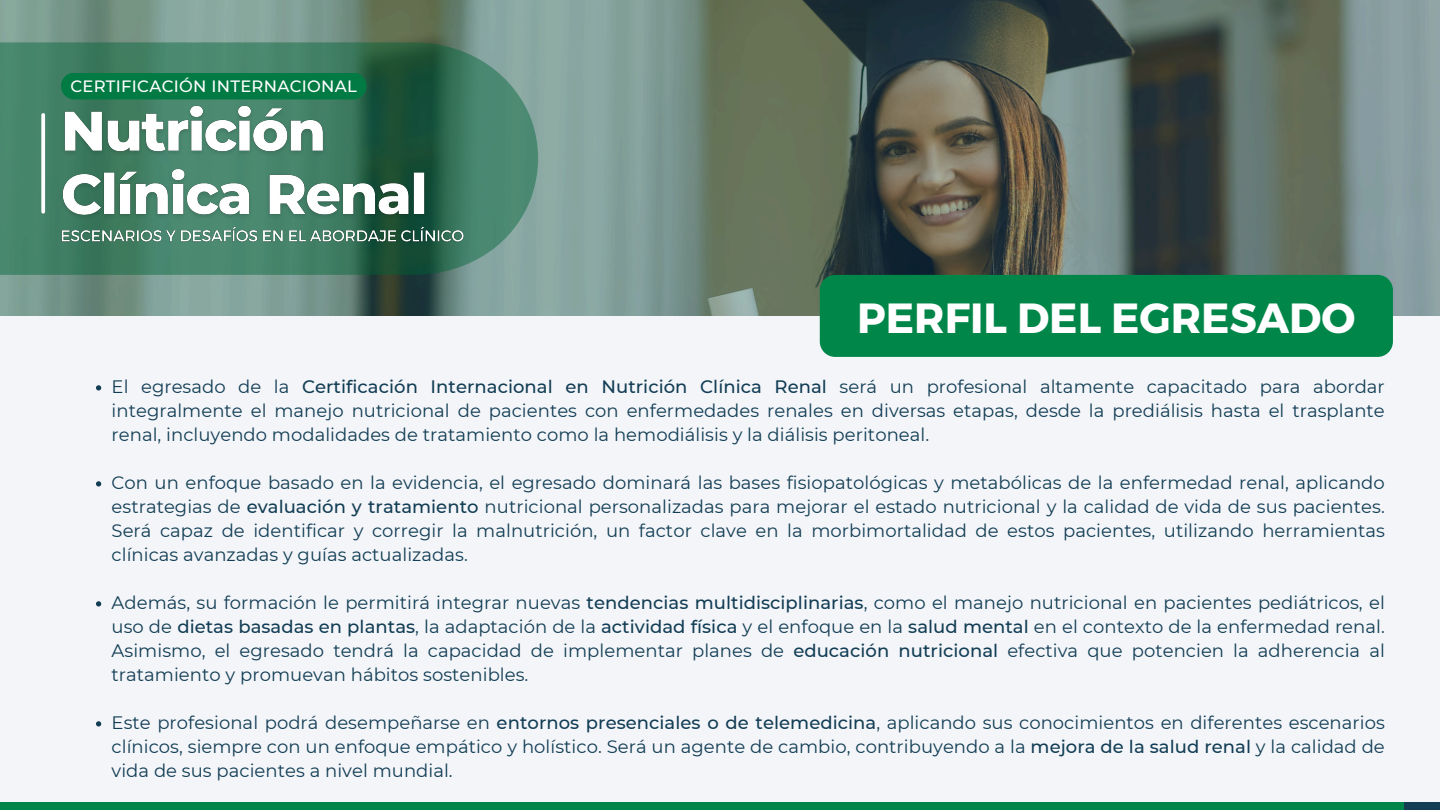
<style>
.page{position:relative;width:1440px;height:810px;background:#fff}
.page>*{position:absolute;margin:0;border:0;box-sizing:border-box;transform-origin:0 0}
.t1{font:700 42.1px "Montserrat";color:#fff}
.t2{font:18px/24px "Montserrat";letter-spacing:.005em;color:#123d54;text-align:justify}
.t3{font:500 16.4px "Montserrat";letter-spacing:.015em;color:#fff}
.s1{font-weight:500}
</style>
<div class="page">
<svg style="left:0;top:0;width:1440px;height:316px"></svg>
<div style="left:0;top:316px;width:1440px;height:481px;background:#f3f5f9"></div>
<div style="left:820px;top:275px;width:573px;height:82px;background:#008649;border-radius:15px"></div>
<svg style="left:96px;top:385px;width:5px;height:6px"></svg>
<svg style="left:96px;top:481px;width:5px;height:6px"></svg>
<svg style="left:96px;top:601px;width:5px;height:6px"></svg>
<svg style="left:96px;top:721px;width:5px;height:6px"></svg>
<div style="left:0;top:802px;width:1405px;height:8px;background:#008649"></div>
<div style="left:1405px;top:802px;width:35px;height:8px;background:#123d54"></div>
<svg style="left:0;top:42px;width:538px;height:233px;fill:#47856b"></svg>
<img style="left:60px;top:224px;width:407px;height:22px">
<div style="left:61px;top:73px;width:305px;height:26px;background:#017b43;border-radius:13px"></div>
<svg style="left:41px;top:115px;width:4px;height:97px"></svg>
<img style="left:55px;top:96px;width:377px;height:132px">
<p class="t3" style="left:70px;top:76px;width:288px">CERTIFICACIÓN INTERNACIONAL</p>
<p class="t1" style="left:857px;top:291px;width:500px">PERFIL DEL EGRESADO</p>
<h3 class="t2" style="left:112px;top:374px;width:1275px">El egresado de la <span class="s1">Certificación Internacional en Nutrición Clínica Renal</span> será un profesional altamente capacitado para abordar integralmente el manejo nutricional de pacientes con enfermedades renales en diversas etapas, desde la prediálisis hasta el trasplante renal, incluyendo modalidades de tratamiento como la hemodiálisis y la diálisis peritoneal.</h3>
<h2 class="t2" style="left:112px;top:470px;width:1275px">Con un enfoque basado en la evidencia, el egresado dominará las bases fisiopatológicas y metabólicas de la enfermedad renal, aplicando estrategias de <span class="s1">evaluación y tratamiento</span> nutricional personalizadas para mejorar el estado nutricional y la calidad de vida de sus pacientes.<br>Será capaz de identificar y corregir la malnutrición, un factor clave en la morbimortalidad de estos pacientes, utilizando herramientas clínicas avanzadas y guías actualizadas.</h2>
<p class="t2" style="left:112px;top:590px;width:1275px">Además, su formación le permitirá integrar nuevas <span class="s1">tendencias multidisciplinarias</span>, como el manejo nutricional en pacientes pediátricos, el uso de <span class="s1">dietas basadas en plantas</span>, la adaptación de la <span class="s1">actividad física</span> y el enfoque en la <span class="s1">salud mental</span> en el contexto de la enfermedad renal.<br>Asimismo, el egresado tendrá la capacidad de implementar planes de <span class="s1">educación nutricional</span> efectiva que potencien la adherencia al tratamiento y promuevan hábitos sostenibles.</p>
<p class="t2" style="left:112px;top:710px;width:1275px">Este profesional podrá desempeñarse en <span class="s1">entornos presenciales o de telemedicina</span>, aplicando sus conocimientos en diferentes escenarios clínicos, siempre con un enfoque empático y holístico. Será un agente de cambio, contribuyendo a la <span class="s1">mejora de la salud renal</span> y la calidad de vida de sus pacientes a nivel mundial.</p>
</div>
